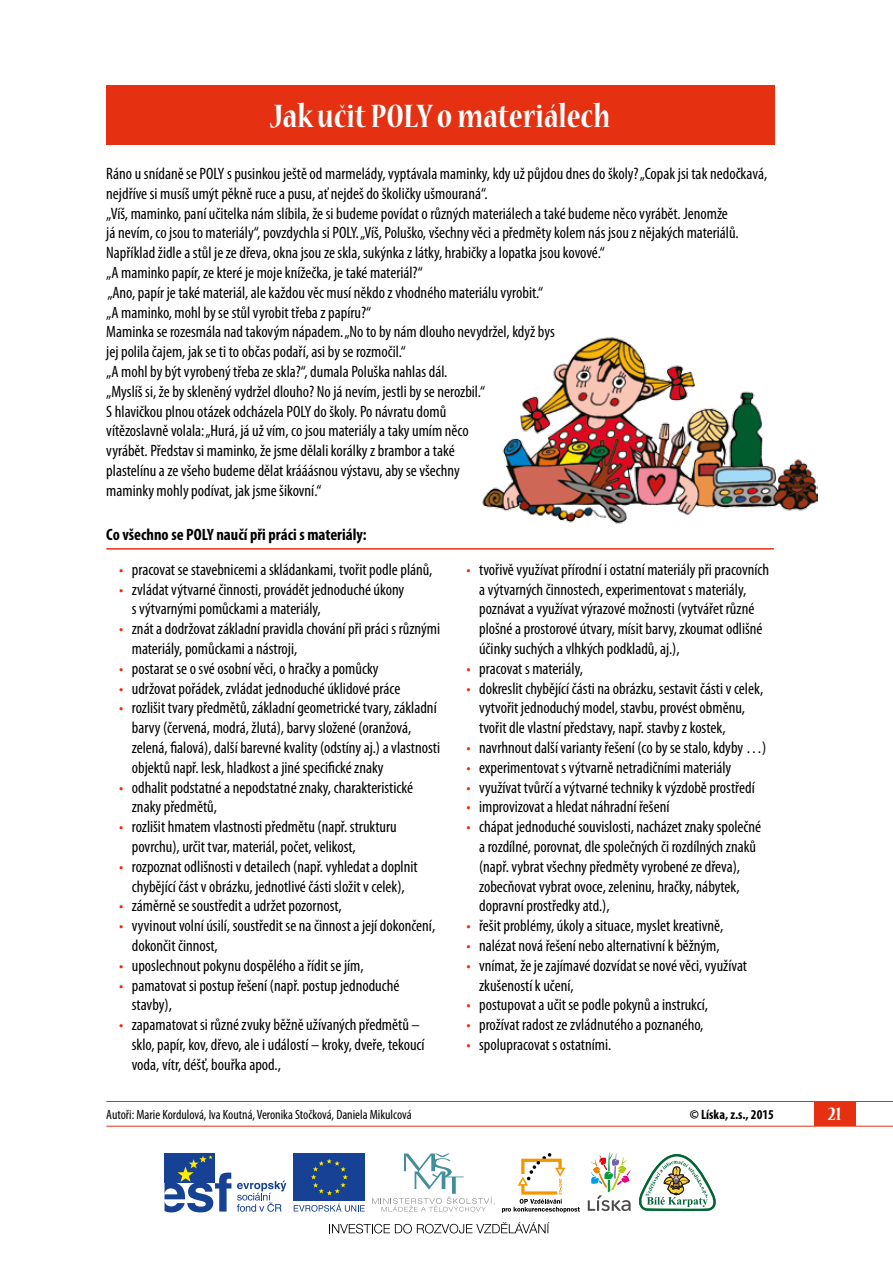
<style>
.page{position:relative;width:893px;height:1263px;background:#fff}
.page>*{position:absolute;margin:0;border:0;box-sizing:border-box;transform-origin:0 0}
.t1{font:700 condensed 36px "Nueva Std";color:#fff}
.t2{font:condensed 36px "Nueva Std";color:#fff}
.t3{font:700 condensed 21px "Nueva Std";color:#fff}
.t4{font:condensed 16.5px/19.8px "Myriad Pro";color:#000}
.t5{font:700 condensed 16.5px "Myriad Pro";color:#000}
.t6{font:condensed 13.5px "Myriad Pro";color:#000}
.t7{font:700 condensed 13.5px "Myriad Pro";color:#000}
.s1{color:#e53012}
</style>
<div class="page">
<hr style="left:106px;top:1126px;width:787px;height:1px;background:#e53012">
<hr style="left:106px;top:1101px;width:787px;height:1px;background:#e53012">
<div style="left:814px;top:1101px;width:41px;height:25px;background:#e53012"></div>
<div style="left:165px;top:1153px;width:50px;height:30px;background:#164194"></div>
<svg style="left:165px;top:1155px;width:66px;height:57px"></svg>
<svg style="left:237px;top:1180px;width:49px;height:32px"></svg>
<div style="left:294px;top:1154px;width:71px;height:47px;background:#164194"></div>
<svg style="left:311px;top:1158px;width:37px;height:37px"></svg>
<svg style="left:294px;top:1203px;width:71px;height:9px"></svg>
<svg style="left:372px;top:1153px;width:123px;height:58px"></svg>
<svg style="left:502px;top:1153px;width:78px;height:60px"></svg>
<svg style="left:329px;top:1222px;width:221px;height:11px"></svg>
<svg style="left:639px;top:1154px;width:77px;height:57px"></svg>
<svg style="left:588px;top:1152px;width:43px;height:59px"></svg>
<div style="left:106px;top:85px;width:669px;height:60px;background:#e53012"></div>
<img style="left:482px;top:337px;width:336px;height:187px">
<hr style="left:106px;top:548px;width:668px;height:2px;background:#e53012">
<h1 class="t1" style="left:270px;top:99px;width:342px">Jak ucit POLY o materiálech</h1>
<h1 class="t2" style="left:339px;top:99px;width:8px">ˇ</h1>
<p class="t4" style="left:106px;top:163px;width:662px">Ráno u snídaně se POLY s pusinkou ještě od marmelády, vyptávala maminky, kdy už půjdou dnes do školy? „Copak jsi tak nedočkavá, nejdříve si musíš umýt pěkně ruce a pusu, ať nejdeš do školičky ušmouraná“.<br>„Víš, maminko, paní učitelka nám slíbila, že si budeme povídat o různých materiálech a také budeme něco vyrábět. Jenomže<br>já nevím, co jsou to materiály“, povzdychla si POLY. „Víš, Poluško, všechny věci a předměty kolem nás jsou z nějakých materiálů.<br>Například židle a stůl je ze dřeva, okna jsou ze skla, sukýnka z látky, hrabičky a lopatka jsou kovové.“<br>„A maminko papír, ze které je moje knížečka, je také materiál?“<br>„Ano, papír je také materiál, ale každou věc musí někdo z vhodného materiálu vyrobit.“<br>„A maminko, mohl by se stůl vyrobit třeba z papíru?“<br>Maminka se rozesmála nad takovým nápadem. „No to by nám dlouho nevydržel, když bys<br>jej polila čajem, jak se ti to občas podaří, asi by se rozmočil.“<br>„A mohl by být vyrobený třeba ze skla?“, dumala Poluška nahlas dál.<br>„Myslíš si, že by skleněný vydržel dlouho? No já nevím, jestli by se nerozbil.“<br>S hlavičkou plnou otázek odcházela POLY do školy. Po návratu domů<br>vítězoslavně volala: „Hurá, já už vím, co jsou materiály a taky umím něco<br>vyrábět. Představ si maminko, že jsme dělali korálky z brambor a také<br>plastelínu a ze všeho budeme dělat krááásnou výstavu, aby se všechny<br>maminky mohly podívat, jak jsme šikovní.“</p>
<p class="t5" style="left:106px;top:524px;width:262px">Co všechno se POLY naučí při práci s materiály:</p>
<p class="t4" style="left:119px;top:559px;width:315px"><span class="s1">•</span> pracovat se stavebnicemi a skládankami, tvořit podle plánů,</p>
<p class="t4" style="left:132px;top:579px;width:274px;text-indent:-13px"><span class="s1">•</span> zvládat výtvarné činnosti, provádět jednoduché úkony s výtvarnými pomůckami a materiály,</p>
<p class="t4" style="left:132px;top:619px;width:310px;text-indent:-13px"><span class="s1">•</span> znát a dodržovat základní pravidla chování při práci s různými materiály, pomůckami a nástroji,</p>
<p class="t4" style="left:119px;top:658px;width:261px"><span class="s1">•</span> postarat se o své osobní věci, o hračky a pomůcky</p>
<p class="t4" style="left:119px;top:678px;width:283px"><span class="s1">•</span> udržovat pořádek, zvládat jednoduché úklidové práce</p>
<p class="t4" style="left:132px;top:698px;width:310px;text-indent:-13px"><span class="s1">•</span> rozlišit tvary předmětů, základní geometrické tvary, základní barvy (červená, modrá, žlutá), barvy složené (oranžová, zelená, fialová), další barevné kvality (odstíny aj.) a vlastnosti objektů např. lesk, hladkost a jiné specifické znaky</p>
<p class="t4" style="left:132px;top:777px;width:283px;text-indent:-13px"><span class="s1">•</span> odhalit podstatné a nepodstatné znaky, charakteristické znaky předmětů,</p>
<p class="t4" style="left:132px;top:817px;width:266px;text-indent:-13px"><span class="s1">•</span> rozlišit hmatem vlastnosti předmětu (např. strukturu povrchu), určit tvar, materiál, počet, velikost,</p>
<p class="t4" style="left:119px;top:856px;width:300px;text-align:center"><span class="s1">•</span> rozpoznat odlišnosti v detailech (např. vyhledat a doplnit chybějící část v obrázku, jednotlivé části složit v celek),</p>
<p class="t4" style="left:119px;top:896px;width:224px"><span class="s1">•</span> záměrně se soustředit a udržet pozornost,</p>
<p class="t4" style="left:132px;top:916px;width:305px;text-indent:-13px"><span class="s1">•</span> vyvinout volní úsilí, soustředit se na činnost a její dokončení, dokončit činnost,</p>
<p class="t4" style="left:119px;top:955px;width:246px"><span class="s1">•</span> uposlechnout pokynu dospělého a řídit se jím,</p>
<p class="t4" style="left:132px;top:975px;width:269px;text-indent:-13px"><span class="s1">•</span> pamatovat si postup řešení (např. postup jednoduché stavby),</p>
<p class="t4" style="left:132px;top:1015px;width:294px;text-indent:-13px"><span class="s1">•</span> zapamatovat si různé zvuky běžně užívaných předmětů – sklo, papír, kov, dřevo, ale i událostí – kroky, dveře, tekoucí voda, vítr, déšť, bouřka apod.,</p>
<p class="t4" style="left:479px;top:559px;width:292px;text-indent:-13px"><span class="s1">•</span> tvořivě využívat přírodní i ostatní materiály při pracovních a výtvarných činnostech, experimentovat s materiály, poznávat a využívat výrazové možnosti (vytvářet různé plošné a prostorové útvary, mísit barvy, zkoumat odlišné účinky suchých a vlhkých podkladů, aj.),</p>
<p class="t4" style="left:466px;top:658px;width:118px"><span class="s1">•</span> pracovat s materiály,</p>
<p class="t4" style="left:479px;top:678px;width:286px;text-indent:-13px"><span class="s1">•</span> dokreslit chybějící části na obrázku, sestavit části v celek, vytvořit jednoduchý model, stavbu, provést obměnu, tvořit dle vlastní představy, např. stavby z kostek,</p>
<p class="t4" style="left:466px;top:737px;width:302px"><span class="s1">•</span> navrhnout další varianty řešení (co by se stalo, kdyby …)</p>
<p class="t4" style="left:466px;top:757px;width:266px"><span class="s1">•</span> experimentovat s výtvarně netradičními materiály</p>
<p class="t4" style="left:466px;top:777px;width:290px"><span class="s1">•</span> využívat tvůrčí a výtvarné techniky k výzdobě prostředí</p>
<p class="t4" style="left:466px;top:797px;width:205px"><span class="s1">•</span> improvizovat a hledat náhradní řešení</p>
<p class="t4" style="left:479px;top:817px;width:284px;text-indent:-13px"><span class="s1">•</span> chápat jednoduché souvislosti, nacházet znaky společné a rozdílné, porovnat, dle společných či rozdílných znaků (např. vybrat všechny předměty vyrobené ze dřeva), zobecňovat vybrat ovoce, zeleninu, hračky, nábytek, dopravní prostředky atd.),</p>
<p class="t4" style="left:466px;top:916px;width:258px"><span class="s1">•</span> řešit problémy, úkoly a situace, myslet kreativně,</p>
<p class="t4" style="left:466px;top:935px;width:255px"><span class="s1">•</span> nalézat nová řešení nebo alternativní k běžným,</p>
<p class="t4" style="left:479px;top:955px;width:269px;text-indent:-13px"><span class="s1">•</span> vnímat, že je zajímavé dozvídat se nové věci, využívat zkušeností k učení,</p>
<p class="t4" style="left:466px;top:995px;width:243px"><span class="s1">•</span> postupovat a učit se podle pokynů a instrukcí,</p>
<p class="t4" style="left:466px;top:1015px;width:239px"><span class="s1">•</span> prožívat radost ze zvládnutého a poznaného,</p>
<p class="t4" style="left:466px;top:1034px;width:146px"><span class="s1">•</span> spolupracovat s ostatními.</p>
<p class="t6" style="left:106px;top:1106px;width:307px">Autoři: Marie Kordulová, Iva Koutná, Veronika Stočková, Daniela Mikulcová</p>
<p class="t7" style="left:690px;top:1106px;width:86px">© Líska, z.s., 2015</p>
<p class="t3" style="left:828px;top:1104px;width:15px">21</p>
</div>
